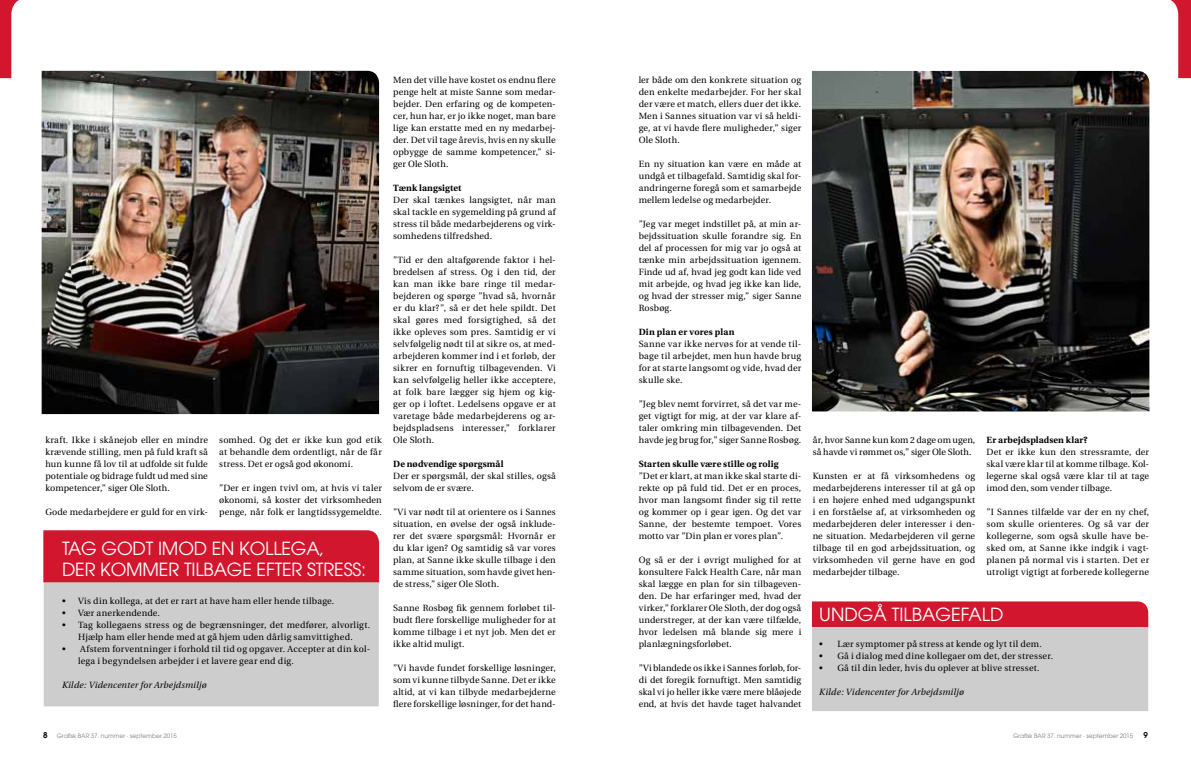
<style>
.page{position:relative;width:1191px;height:766px;background:#fff}
.page>*{position:absolute;margin:0;border:0;box-sizing:border-box;transform-origin:0 0}
.t1{font:18px/21.6px "Avant Garde";letter-spacing:-.01em;color:#fff}
.t2{font:9px/12px "Utopia";letter-spacing:.015em;color:#000;text-align:justify}
.t3{font:700 9px "Utopia";letter-spacing:.01em;color:#000}
.t4{font:italic 9px "Utopia";letter-spacing:.015em;color:#000}
.t5{font:600 8px "Avant Garde";color:#000}
.t6{font:6px "Avant Garde";color:#777e7e}
.s1{font-weight:600;font-size:8px;color:#000}
</style>
<div class="page">
<svg style="left:1170px;top:0;width:21px;height:78px"></svg>
<svg style="left:0;top:0;width:19px;height:78px"></svg>
<img style="left:42px;top:71px;width:337px;height:343px">
<img style="left:812px;top:71px;width:337px;height:340px">
<div style="left:44px;top:582px;width:335px;height:124px;background:#cdcdcd"></div>
<div style="left:43px;top:530px;width:336px;height:52px;background:#d1162e"></div>
<svg style="left:812px;top:601px;width:336px;height:110px;background:#cea2a8"></svg>
<p class="t2" style="left:45px;top:434px;width:164px">kraft. Ikke i skånejob eller en mindre krævende stilling, men på fuld kraft så hun kunne få lov til at udfolde sit fulde potentiale og bidrage fuldt ud med sine kompetencer,” siger Ole Sloth.</p>
<p class="t2" style="left:45px;top:506px;width:164px">Gode medarbejdere er guld for en virk-</p>
<p class="t2" style="left:219px;top:434px;width:164px">somhed. Og det er ikke kun god etik at behandle dem ordentligt, når de får stress. Det er også god økonomi.</p>
<p class="t2" style="left:219px;top:482px;width:164px">”Der er ingen tvivl om, at hvis vi taler økonomi, så koster det virksomheden penge, når folk er langtidssygemeldte.</p>
<h1 class="t1" style="left:62px;top:537px;width:306px">Tag godt imod en kollega,<br>der kommer tilbage efter stress:</h1>
<p class="t2" style="left:62px;top:595px;width:274px">• Vis din kollega, at det er rart at have ham eller hende tilbage.</p>
<p class="t2" style="left:62px;top:607px;width:99px">• Vær anerkendende.</p>
<p class="t2" style="left:62px;top:619px;width:309px;text-align:center">• Tag kollegaens stress og de begrænsninger, det medfører, alvorligt.<br>Hjælp ham eller hende med at gå hjem uden dårlig samvittighed.</p>
<p class="t2" style="left:78px;top:643px;width:293px;text-indent:-16px">• Afstem forventninger i forhold til tid og opgaver. Accepter at din kol&shy;lega i begyndelsen arbejder i et lavere gear end dig.</p>
<p class="t4" style="left:62px;top:680px;width:146px">Kilde: Videncenter for Arbejdsmiljø</p>
<p class="t2" style="left:393px;top:74px;width:164px">Men det ville have kostet os endnu flere penge helt at miste Sanne som medar&shy;bejder. Den erfaring og de kompeten&shy;cer, hun har, er jo ikke noget, man bare lige kan erstatte med en ny medarbej&shy;der. Det vil tage årevis, hvis en ny skulle opbygge de samme kompetencer,” si&shy;ger Ole Sloth.</p>
<p class="t3" style="left:393px;top:182px;width:70px">Tænk langsigtet</p>
<p class="t2" style="left:393px;top:194px;width:164px">Der skal tænkes langsigtet, når man skal tackle en sygemelding på grund af stress til både medarbejderens og virk&shy;somhedens tilfredshed.</p>
<p class="t2" style="left:393px;top:254px;width:164px">”Tid er den altafgørende faktor i hel&shy;bredelsen af stress. Og i den tid, der kan man ikke bare ringe til medar&shy;bejderen og spørge ”hvad så, hvornår er du klar?”, så er det hele spildt. Det skal gøres med forsigtighed, så det ikke opleves som pres. Samtidig er vi selvfølgelig nødt til at sikre os, at med&shy;arbejderen kommer ind i et forløb, der sikrer en fornuftig tilbagevenden. Vi kan selvfølgelig heller ikke acceptere, at folk bare lægger sig hjem og kig&shy;ger op i loftet. Ledelsens opgave er at varetage både medarbejderens og ar&shy;bejdspladsens interesser,” forklarer Ole Sloth.</p>
<p class="t3" style="left:393px;top:458px;width:112px">De nødvendige spørgsmål</p>
<p class="t2" style="left:393px;top:470px;width:164px">Der er spørgsmål, der skal stilles, også selvom de er svære.</p>
<p class="t2" style="left:393px;top:506px;width:164px">”Vi var nødt til at orientere os i Sannes situation, en øvelse der også inklude&shy;rer det svære spørgsmål: Hvornår er du klar igen? Og samtidig så var vores plan, at Sanne ikke skulle tilbage i den samme situation, som havde givet hen&shy;de stress,” siger Ole Sloth.</p>
<p class="t2" style="left:393px;top:602px;width:164px">Sanne Rosbøg fik gennem forløbet til&shy;budt flere forskellige muligheder for at komme tilbage i et nyt job. Men det er ikke altid muligt.</p>
<p class="t2" style="left:393px;top:662px;width:164px">”Vi havde fundet forskellige løsninger, som vi kunne tilbyde Sanne. Det er ikke altid, at vi kan tilbyde medarbejderne flere forskellige løsninger, for det hand-</p>
<p class="t2" style="left:639px;top:74px;width:164px">ler både om den konkrete situation og den enkelte medarbejder. For her skal der være et match, ellers duer det ikke.<br>Men i Sannes situation var vi så heldi&shy;ge, at vi havde flere muligheder,” siger Ole Sloth.</p>
<p class="t2" style="left:639px;top:158px;width:164px">En ny situation kan være en måde at undgå et tilbagefald. Samtidig skal for&shy;andringerne foregå som et samarbejde mellem ledelse og medarbejder.</p>
<p class="t2" style="left:639px;top:218px;width:164px">”Jeg var meget indstillet på, at min ar&shy;bejdssituation skulle forandre sig. En del af processen for mig var jo også at tænke min arbejdssituation igennem.<br>Finde ud af, hvad jeg godt kan lide ved mit arbejde, og hvad jeg ikke kan lide, og hvad der stresser mig,” siger Sanne Rosbøg.</p>
<p class="t3" style="left:639px;top:326px;width:97px">Din plan er vores plan</p>
<p class="t2" style="left:639px;top:338px;width:164px">Sanne var ikke nervøs for at vende til&shy;bage til arbejdet, men hun havde brug for at starte langsomt og vide, hvad der skulle ske.</p>
<p class="t2" style="left:639px;top:398px;width:164px">”Jeg blev nemt forvirret, så det var me&shy;get vigtigt for mig, at der var klare af&shy;taler omkring min tilbagevenden. Det havde jeg brug for,” siger Sanne Rosbøg.</p>
<p class="t3" style="left:639px;top:458px;width:141px">Starten skulle være stille og rolig</p>
<p class="t2" style="left:639px;top:470px;width:164px">”Det er klart, at man ikke skal starte di&shy;rekte op på fuld tid. Det er en proces, hvor man langsomt finder sig til rette og kommer op i gear igen. Og det var Sanne, der bestemte tempoet. Vores motto var ”Din plan er vores plan”.</p>
<p class="t2" style="left:639px;top:554px;width:164px">Og så er der i øvrigt mulighed for at konsultere Falck Health Care, når man skal lægge en plan for sin tilbageven&shy;den. De har erfaringer med, hvad der virker,” forklarer Ole Sloth, der dog også understreger, at der kan være tilfælde, hvor ledelsen må blande sig mere i planlægningsforløbet.</p>
<p class="t2" style="left:639px;top:662px;width:164px">”Vi blandede os ikke i Sannes forløb, for&shy;di det foregik fornuftigt. Men samtidig skal vi jo heller ikke være mere blåøjede end, at hvis det havde taget halvandet</p>
<p class="t2" style="left:812px;top:434px;width:164px">år, hvor Sanne kun kom 2 dage om ugen, så havde vi rømmet os,” siger Ole Sloth.</p>
<p class="t2" style="left:812px;top:470px;width:164px">Kunsten er at få virksomhedens og medarbejderens interesser til at gå op i en højere enhed med udgangspunkt i en forståelse af, at virksomheden og medarbejderen deler interesser i den&shy;ne situation. Medarbejderen vil gerne tilbage til en god arbejdssituation, og virksomheden vil gerne have en god medarbejder tilbage.</p>
<p class="t3" style="left:986px;top:434px;width:103px">Er arbejdspladsen klar?</p>
<p class="t2" style="left:986px;top:446px;width:164px">Det er ikke kun den stressramte, der skal være klar til at komme tilbage. Kol&shy;legerne skal også være klar til at tage imod den, som vender tilbage.</p>
<p class="t2" style="left:986px;top:506px;width:164px">”I Sannes tilfælde var der en ny chef, som skulle orienteres. Og så var der kollegerne, som også skulle have be&shy;sked om, at Sanne ikke indgik i vagt&shy;planen på normal vis i starten. Det er utroligt vigtigt at forberede kollegerne</p>
<h1 class="t1" style="left:819px;top:603px;width:15px">UNDG</h1>
<h1 class="t1" style="left:873px;top:603px;width:62px">Å TILBAGEFALD</h1>
<p class="t2" style="left:819px;top:638px;width:224px">• Lær symptomer på stress at kende og lyt til dem.</p>
<p class="t2" style="left:819px;top:650px;width:235px">• Gå i dialog med dine kollegaer om det, der stresser.</p>
<p class="t2" style="left:819px;top:662px;width:222px">• Gå til din leder, hvis du oplever at blive stresset.</p>
<p class="t4" style="left:819px;top:687px;width:146px">Kilde: Videncenter for Arbejdsmiljø</p>
<p class="t6" style="left:43px;top:732px;width:135px"><span class="s1">8</span> Grafisk BAR 37. nummer · september 2015</p>
<p class="t6" style="left:1013px;top:732px;width:122px">Grafisk BAR 37. nummer · september 2015</p>
<p class="t5" style="left:1143px;top:729px;width:6px">9</p>
</div>
